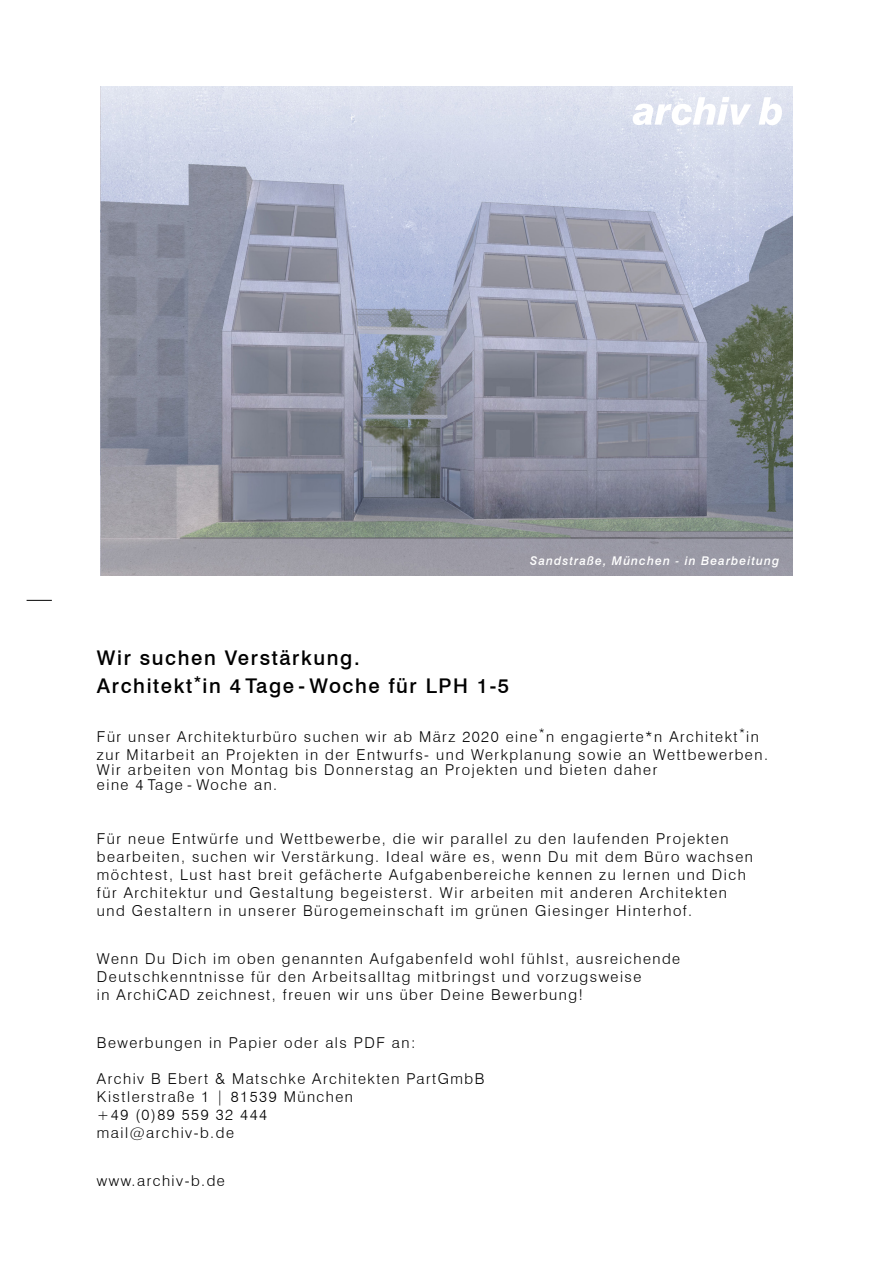
<style>
.page{position:relative;width:893px;height:1263px;background:#fff}
.page>*{position:absolute;margin:0;border:0;box-sizing:border-box;transform-origin:0 0}
.t1{font:500 20.25px/28.8px "Swiss 721 BT";letter-spacing:.08em;color:#000}
.t2{font:300 15px/18px "Swiss 721 BT";letter-spacing:.1em;color:#000}
.t3{font:italic 500 12px "Swiss 721 BT";letter-spacing:.09em;color:#fff}
</style>
<div class="page">
<svg style="left:27px;top:600px;width:25px;height:1px"></svg>
<img style="left:101px;top:86px;width:692px;height:489px">
<svg style="left:633px;top:97px;width:149px;height:28px"></svg>
<p class="t3" style="left:530px;top:553px;width:251px">Sandstraße, München - in Bearbeitung</p>
<h1 class="t1" style="left:97px;top:643px;width:414px">Wir suchen Verstärkung.<br>Architekt<sup>*</sup>in 4 Tage - Woche für LPH 1-5</h1>
<p class="t2" style="left:97px;top:727px;width:672px">Für unser Architekturbüro suchen wir ab März 2020 eine<sup>*</sup>n engagierte*n Architekt<sup>*</sup>in zur Mitarbeit an Projekten in der Entwurfs- und Werkplanung sowie an Wettbewerben.</p>
<p class="t2" style="left:97px;top:762px;width:562px;line-height:15px">Wir arbeiten von Montag bis Donnerstag an Projekten und bieten daher eine 4 Tage - Woche an.</p>
<p class="t2" style="left:97px;top:829px;width:658px">Für neue Entwürfe und Wettbewerbe, die wir parallel zu den laufenden Projekten bearbeiten, suchen wir Verstärkung. Ideal wäre es, wenn Du mit dem Büro wachsen möchtest, Lust hast breit gefächerte Aufgabenbereiche kennen zu lernen und Dich für Architektur und Gestaltung begeisterst. Wir arbeiten mit anderen Architekten und Gestaltern in unserer Bürogemeinschaft im grünen Giesinger Hinterhof.</p>
<p class="t2" style="left:97px;top:949px;width:585px">Wenn Du Dich im oben genannten Aufgabenfeld wohl fühlst, ausreichende<br>Deutschkenntnisse für den Arbeitsalltag mitbringst und vorzugsweise<br>in ArchiCAD zeichnest, freuen wir uns über Deine Bewerbung!</p>
<p class="t2" style="left:97px;top:1033px;width:320px">Bewerbungen in Papier oder als PDF an:</p>
<p class="t2" style="left:97px;top:1069px;width:389px">Archiv B Ebert &amp; Matschke Architekten PartGmbB<br>Kistlerstraße 1 | 81539 München<br>+49 (0)89 559 32 444<br>mail@archiv-b.de</p>
<p class="t2" style="left:97px;top:1171px;width:129px">www.archiv-b.de</p>
</div>
